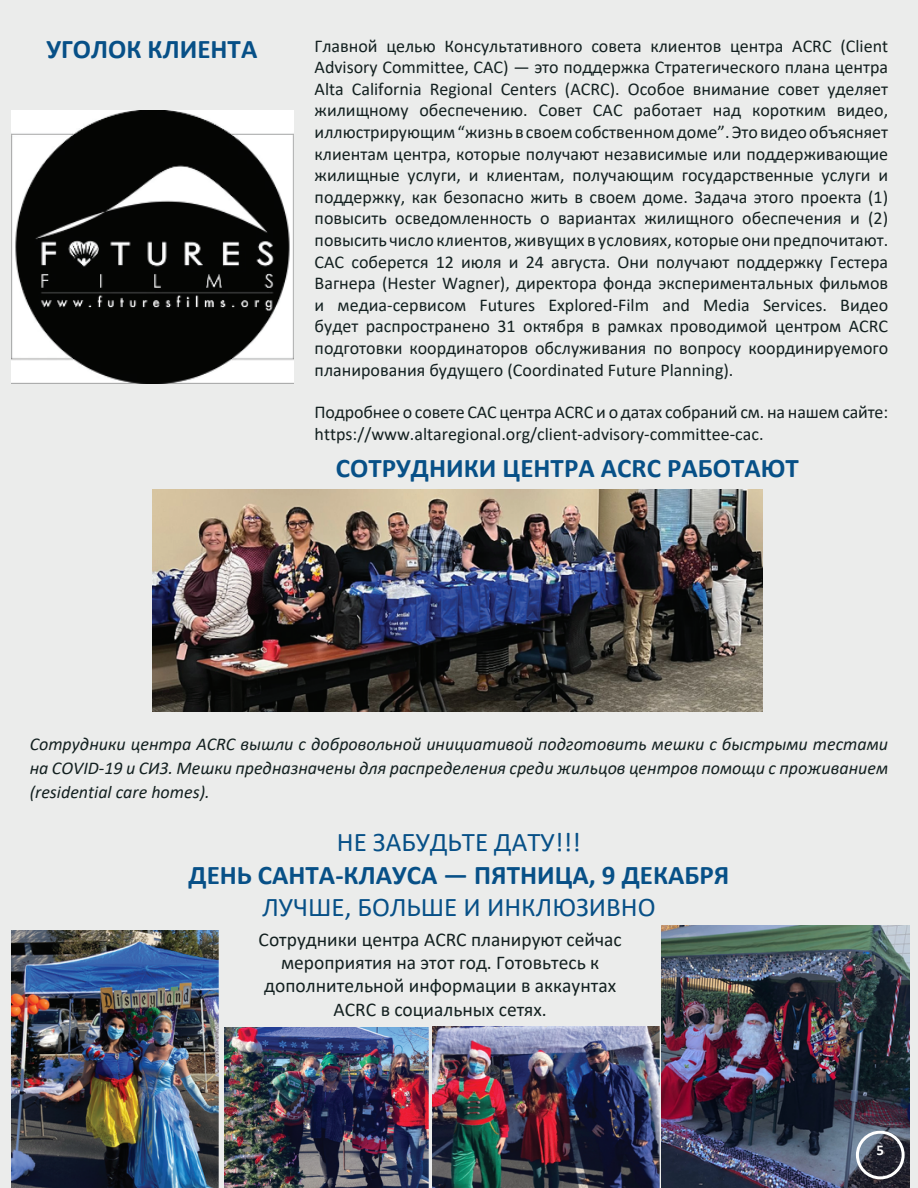
<style>
.page{position:relative;width:918px;height:1188px;background:#ebeceb}
.page>*{position:absolute;margin:0;border:0;box-sizing:border-box;transform-origin:0 0}
.t1{font:700 27px "Calibri";color:#075087}
.t2{font:27px "Calibri";color:#075087}
.t3{font:19.5px/23.4px "Calibri";color:#132020;text-align:center}
.t4{font:18px/21.6px "Calibri";color:#132020;text-align:justify}
.t5{font:italic 18px/24px "Calibri";color:#132020;text-align:justify}
.t6{font:700 15px "Calibri";color:#fff}
</style>
<div class="page">
<img style="left:11px;top:111px;width:282px;height:272px">
<img style="left:152px;top:489px;width:610px;height:222px">
<img style="left:11px;top:930px;width:207px;height:258px">
<img style="left:224px;top:1027px;width:205px;height:160px">
<img style="left:433px;top:1027px;width:226px;height:161px">
<img style="left:662px;top:926px;width:247px;height:262px">
<div style="left:856px;top:1131px;width:49px;height:48px;border:3px solid #fff;border-radius:50%"></div>
<p class="t1" style="left:46px;top:30px;width:212px">УГОЛОК КЛИЕНТА</p>
<p class="t4" style="left:315px;top:34px;width:575px">Главной целью Консультативного совета клиентов центра ACRC (Client Advisory Committee, CAC) — это поддержка Стратегического плана центра Alta California Regional Centers (ACRC). Особое внимание совет уделяет жилищному обеспечению. Совет CAC работает над коротким видео, иллюстрирующим “жизнь в своем собственном доме”. Это видео объясняет клиентам центра, которые получают независимые или поддерживающие жилищные услуги, и клиентам, получающим государственные услуги и поддержку, как безопасно жить в своем доме. Задача этого проекта (1) повысить осведомленность о вариантах жилищного обеспечения и (2) повысить число клиентов, живущих в условиях, которые они предпочитают.<br>CAC соберется 12 июля и 24 августа. Они получают поддержку Гестера Вагнера (Hester Wagner), директора фонда экспериментальных фильмов и медиа-сервисом Futures Explored-Film and Media Services. Видео будет распространено 31 октября в рамках проводимой центром ACRC подготовки координаторов обслуживания по вопросу координируемого планирования будущего (Coordinated Future Planning).</p>
<p class="t4" style="left:315px;top:401px;width:575px">Подробнее о совете CAC центра ACRC и о датах собраний см. на нашем сайте:</p>
<p class="t4" style="left:315px;top:423px;width:450px">https://www.altaregional.org/client-advisory-committee-cac.</p>
<p class="t1" style="left:336px;top:449px;width:464px">СОТРУДНИКИ ЦЕНТРА ACRC РАБОТАЮТ</p>
<p class="t5" style="left:30px;top:731px;width:860px">Сотрудники центра ACRC вышли с добровольной инициативой подготовить мешки с быстрыми тестами на COVID-19 и СИЗ. Мешки предназначены для распределения среди жильцов центров помощи с проживанием (residential care homes).</p>
<p class="t2" style="left:337px;top:823px;width:246px">НЕ ЗАБУДЬТЕ ДАТУ!!!</p>
<p class="t1" style="left:189px;top:856px;width:542px">ДЕНЬ САНТА-КЛАУСА — ПЯТНИЦА, 9 ДЕКАБРЯ</p>
<p class="t2" style="left:262px;top:888px;width:395px">ЛУЧШЕ, БОЛЬШЕ И ИНКЛЮЗИВНО</p>
<p class="t3" style="left:259px;top:927px;width:365px">Сотрудники центра ACRC планируют сейчас мероприятия на этот год. Готовьтесь к дополнительной информации в аккаунтах ACRC в социальных сетях.</p>
<p class="t6" style="left:876px;top:1140px;width:9px">5</p>
</div>
